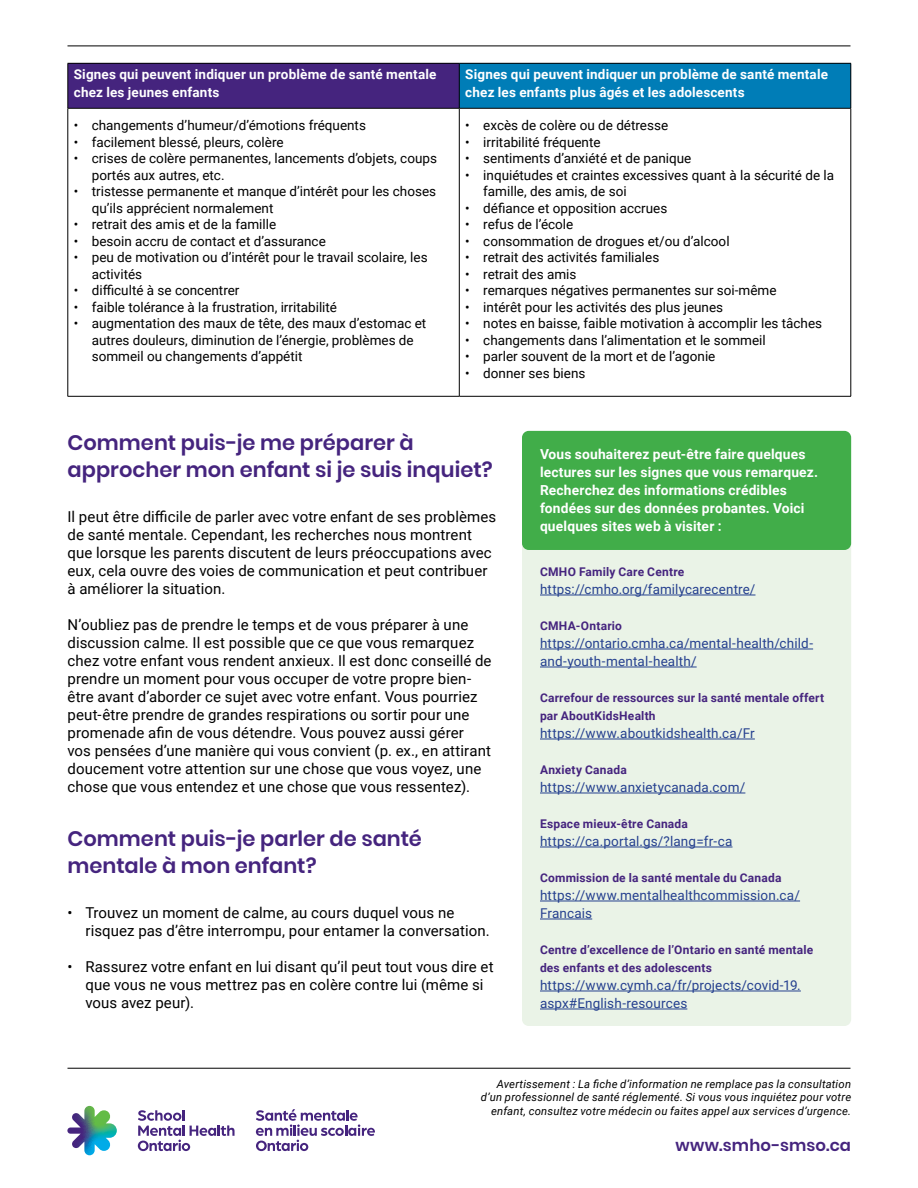
<style>
.page{position:relative;width:918px;height:1188px;background:#fff}
.page>*{position:absolute;margin:0;border:0;box-sizing:border-box;transform-origin:0 0}
.H2_Subtitle_Purple{font:600 21px/27px "Poppins";color:#45247e}
.ToC_-_Secondary{font:600 16.5px "Poppins";letter-spacing:.005em;color:#45247e}
.P_Body_Copy_black_10{font:15px/18px "Roboto";letter-spacing:.005em;color:#000}
.t1{font:700 13.8px/18px "Roboto";letter-spacing:.01em;color:#fff}
.t2{font:13.5px/16.5px "Roboto";color:#000}
.url{font:13.5px/18px "Roboto";letter-spacing:.01em;color:#25408f}
.Table_hed{font:700 13.5px/18px "Roboto";letter-spacing:.015em;color:#fff}
.Name_of_url{font:700 12px/18px "Roboto";letter-spacing:.015em;color:#45247e}
.t3{font:italic 11.25px/13.5px "Roboto";letter-spacing:.015em;color:#000;text-align:right}
</style>
<div class="page">
<hr style="left:68px;top:46px;width:782px;height:1px;background:#000">
<svg style="left:67px;top:1106px;width:50px;height:49px"></svg>
<svg style="left:256px;top:1109px;width:119px;height:42px"></svg>
<svg style="left:138px;top:1110px;width:97px;height:41px"></svg>
<hr style="left:68px;top:1068px;width:782px;height:1px;background:#000">
<div style="left:68px;top:63px;width:391px;height:45px;background:#45247e"></div>
<div style="left:459px;top:63px;width:392px;height:45px;background:#007db7"></div>
<hr style="left:68px;top:63px;width:391px;height:1px;background:#000">
<hr style="left:68px;top:64px;width:1px;height:44px;background:#000">
<hr style="left:459px;top:63px;width:392px;height:1px;background:#000">
<hr style="left:459px;top:64px;width:1px;height:44px;background:#000">
<hr style="left:851px;top:64px;width:1px;height:44px;background:#000">
<hr style="left:68px;top:108px;width:391px;height:1px;background:#000">
<hr style="left:68px;top:109px;width:1px;height:287px;background:#000">
<hr style="left:459px;top:108px;width:392px;height:1px;background:#000">
<hr style="left:459px;top:109px;width:1px;height:287px;background:#000">
<hr style="left:851px;top:109px;width:1px;height:287px;background:#000">
<hr style="left:68px;top:396px;width:391px;height:1px;background:#000">
<hr style="left:459px;top:396px;width:392px;height:1px;background:#000">
<div style="left:522px;top:537px;width:329px;height:489px;background:#eaf3e7;border-radius:7px"></div>
<div style="left:522px;top:431px;width:329px;height:119px;background:#41ad49;border-radius:7px"></div>
<hr style="left:540px;top:595px;width:215px;height:1px;background:#25408f">
<hr style="left:540px;top:649px;width:273px;height:1px;background:#25408f">
<hr style="left:540px;top:667px;width:157px;height:1px;background:#25408f">
<hr style="left:540px;top:739px;width:215px;height:1px;background:#25408f">
<hr style="left:540px;top:793px;width:205px;height:1px;background:#25408f">
<hr style="left:540px;top:847px;width:193px;height:1px;background:#25408f">
<hr style="left:540px;top:901px;width:260px;height:1px;background:#25408f">
<hr style="left:540px;top:919px;width:52px;height:1px;background:#25408f">
<hr style="left:540px;top:991px;width:261px;height:1px;background:#25408f">
<hr style="left:540px;top:1009px;width:147px;height:1px;background:#25408f">
<p class="Table_hed" style="left:74px;top:65px;width:364px">Signes qui peuvent indiquer un problème de santé mentale chez les jeunes enfants</p>
<p class="Table_hed" style="left:465px;top:65px;width:364px">Signes qui peuvent indiquer un problème de santé mentale chez les enfants plus âgés et les adolescents</p>
<p class="t2" style="left:74px;top:117px;width:294px">• changements d’humeur/d’émotions fréquents</p>
<p class="t2" style="left:74px;top:133px;width:211px">• facilement blessé, pleurs, colère</p>
<p class="t2" style="left:92px;top:150px;width:347px;text-indent:-18px">• crises de colère permanentes, lancements d’objets, coups portés aux autres, etc.</p>
<p class="t2" style="left:92px;top:183px;width:346px;text-indent:-18px">• tristesse permanente et manque d’intérêt pour les choses qu’ils apprécient normalement</p>
<p class="t2" style="left:74px;top:216px;width:204px">• retrait des amis et de la famille</p>
<p class="t2" style="left:74px;top:232px;width:254px">• besoin accru de contact et d’assurance</p>
<p class="t2" style="left:92px;top:249px;width:337px;text-indent:-18px">• peu de motivation ou d’intérêt pour le travail scolaire, les activités</p>
<p class="t2" style="left:74px;top:282px;width:167px">• difficulté à se concentrer</p>
<p class="t2" style="left:74px;top:298px;width:265px">• faible tolérance à la frustration, irritabilité</p>
<p class="t2" style="left:92px;top:315px;width:336px;text-indent:-18px">• augmentation des maux de tête, des maux d’estomac et autres douleurs, diminution de l’énergie, problèmes de sommeil ou changements d’appétit</p>
<p class="t2" style="left:465px;top:117px;width:204px">• excès de colère ou de détresse</p>
<p class="t2" style="left:465px;top:133px;width:137px">• irritabilité fréquente</p>
<p class="t2" style="left:465px;top:150px;width:228px">• sentiments d’anxiété et de panique</p>
<p class="t2" style="left:483px;top:166px;width:352px;text-indent:-18px">• inquiétudes et craintes excessives quant à la sécurité de la famille, des amis, de soi</p>
<p class="t2" style="left:465px;top:199px;width:204px">• défiance et opposition accrues</p>
<p class="t2" style="left:465px;top:216px;width:110px">• refus de l’école</p>
<p class="t2" style="left:465px;top:232px;width:266px">• consommation de drogues et/ou d’alcool</p>
<p class="t2" style="left:465px;top:249px;width:196px">• retrait des activités familiales</p>
<p class="t2" style="left:465px;top:265px;width:113px">• retrait des amis</p>
<p class="t2" style="left:465px;top:282px;width:313px">• remarques négatives permanentes sur soi-même</p>
<p class="t2" style="left:465px;top:298px;width:259px">• intérêt pour les activités des plus jeunes</p>
<p class="t2" style="left:465px;top:315px;width:358px">• notes en baisse, faible motivation à accomplir les tâches</p>
<p class="t2" style="left:465px;top:331px;width:302px">• changements dans l’alimentation et le sommeil</p>
<p class="t2" style="left:465px;top:348px;width:252px">• parler souvent de la mort et de l’agonie</p>
<p class="t2" style="left:465px;top:364px;width:122px">• donner ses biens</p>
<h2 class="H2_Subtitle_Purple" style="left:68px;top:429px;width:427px">Comment puis-je me préparer à approcher mon enfant si je suis inquiet?</h2>
<p class="P_Body_Copy_black_10" style="left:68px;top:507px;width:430px">Il peut être difficile de parler avec votre enfant de ses problèmes de santé mentale. Cependant, les recherches nous montrent que lorsque les parents discutent de leurs préoccupations avec eux, cela ouvre des voies de communication et peut contribuer à améliorer la situation.</p>
<p class="P_Body_Copy_black_10" style="left:68px;top:615px;width:426px">N’oubliez pas de prendre le temps et de vous préparer à une discussion calme. Il est possible que ce que vous remarquez chez votre enfant vous rendent anxieux. Il est donc conseillé de prendre un moment pour vous occuper de votre propre bien&shy;être avant d’aborder ce sujet avec votre enfant. Vous pourriez peut-être prendre de grandes respirations ou sortir pour une promenade afin de vous détendre. Vous pouvez aussi gérer<br>vos pensées d’une manière qui vous convient (p. ex., en attirant doucement votre attention sur une chose que vous voyez, une chose que vous entendez et une chose que vous ressentez).</p>
<h2 class="H2_Subtitle_Purple" style="left:68px;top:825px;width:356px">Comment puis-je parler de santé mentale à mon enfant?</h2>
<p class="P_Body_Copy_black_10" style="left:86px;top:903px;width:406px;text-indent:-18px">• Trouvez un moment de calme, au cours duquel vous ne risquez pas d’être interrompu, pour entamer la conversation.</p>
<p class="P_Body_Copy_black_10" style="left:86px;top:957px;width:410px;text-indent:-18px">• Rassurez votre enfant en lui disant qu’il peut tout vous dire et que vous ne vous mettrez pas en colère contre lui (même si vous avez peur).</p>
<p class="t1" style="left:540px;top:445px;width:280px">Vous souhaiterez peut-être faire quelques lectures sur les signes que vous remarquez.<br>Recherchez des informations crédibles fondées sur des données probantes. Voici quelques sites web à visiter :</p>
<p class="Name_of_url" style="left:540px;top:562px;width:146px">CMHO Family Care Centre</p>
<p class="url" style="left:540px;top:580px;width:217px">https://cmho.org/familycarecentre/</p>
<p class="Name_of_url" style="left:540px;top:616px;width:84px">CMHA-Ontario</p>
<p class="url" style="left:540px;top:634px;width:275px">https://ontario.cmha.ca/mental-health/child&shy;and-youth-mental-health/</p>
<p class="Name_of_url" style="left:540px;top:688px;width:286px">Carrefour de ressources sur la santé mentale offert par AboutKidsHealth</p>
<p class="url" style="left:540px;top:724px;width:216px">https://www.aboutkidshealth.ca/Fr</p>
<p class="Name_of_url" style="left:540px;top:760px;width:88px">Anxiety Canada</p>
<p class="url" style="left:540px;top:778px;width:207px">https://www.anxietycanada.com/</p>
<p class="Name_of_url" style="left:540px;top:814px;width:150px">Espace mieux-être Canada</p>
<p class="url" style="left:540px;top:832px;width:194px">https://ca.portal.gs/?lang=fr-ca</p>
<p class="Name_of_url" style="left:540px;top:868px;width:243px">Commission de la santé mentale du Canada</p>
<p class="url" style="left:540px;top:886px;width:262px">https://www.mentalhealthcommission.ca/<br>Francais</p>
<p class="Name_of_url" style="left:540px;top:940px;width:275px">Centre d’excellence de l’Ontario en santé mentale des enfants et des adolescents</p>
<p class="url" style="left:540px;top:976px;width:262px">https://www.cymh.ca/fr/projects/covid-19. aspx#English-resources</p>
<p class="t3" style="left:481px;top:1077px;width:372px">Avertissement : La fiche d’information ne remplace pas la consultation d’un professionnel de santé réglementé. Si vous vous inquiétez pour votre enfant, consultez votre médecin ou faites appel aux services d’urgence.</p>
<p class="ToC_-_Secondary" style="left:675px;top:1135px;width:177px">www.smho-smso.ca</p>
</div>
